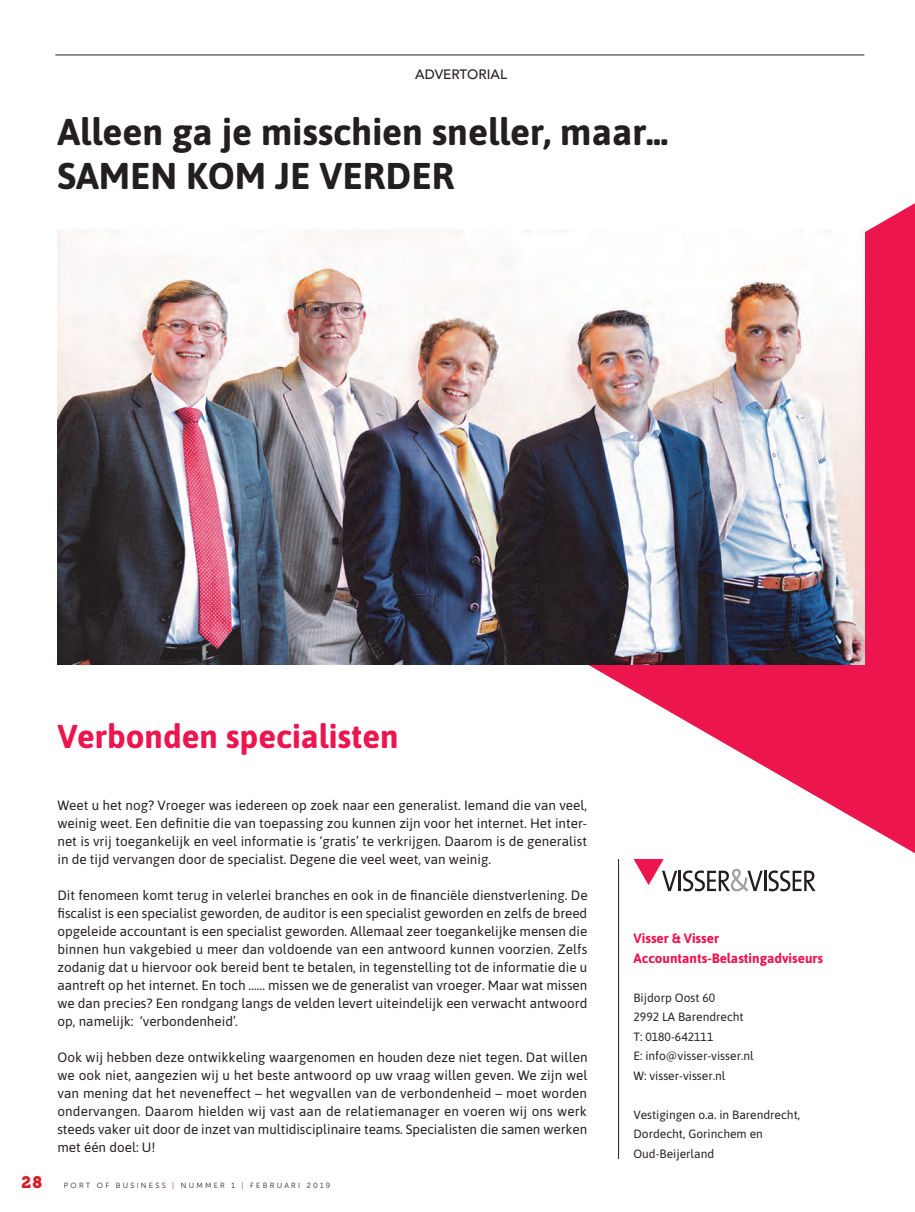
<style>
.page{position:relative;width:915px;height:1212px;background:#fff}
.page>*{position:absolute;margin:0;border:0;box-sizing:border-box;transform-origin:0 0}
.t1{font:700 37.2px "Asap";color:#231f20}
.heading-redactie-2_0{font:700 33px "Asap";color:#ed154e}
.t2{font:16.5px "Museo 900";color:#d81c23}
.intro-2_0{font:13.5px/18px "Asap";color:#231f20;text-align:justify}
.heading-redactie-2_0-2{font:700 13.5px "Asap";color:#ed154e}
.adresgegevens-body-2{font:500 13.5px "Avenir LT Std";color:#231f20}
.heading-redactie-2_0-3{font:12px/19.5px "Asap";color:#231f20}
.t3{font:7.5px "Museo Sans 300";letter-spacing:.3em;color:#231f20}
.s1{color:#d81c23}
</style>
<div class="page">
<svg style="left:588px;top:203px;width:326px;height:650px;fill:#ed154e"></svg>
<svg style="left:633px;top:859px;width:129px;height:33px"></svg>
<hr style="left:763px;top:871px;width:3px;height:20px;background:#231f20">
<svg style="left:768px;top:870px;width:47px;height:21px"></svg>
<hr style="left:55px;top:55px;width:809px;height:1px;background:#231f20">
<img style="left:57px;top:230px;width:807px;height:435px">
<hr style="left:618px;top:859px;width:1px;height:300px;background:#231f20">
<p class="adresgegevens-body-2" style="left:415px;top:66px;width:93px">ADVERTORIAL</p>
<p class="t1" style="left:57px;top:105px;width:612px">Alleen ga je misschien sneller, maar...</p>
<p class="t1" style="left:57px;top:150px;width:398px">SAMEN KOM JE VERDER</p>
<p class="heading-redactie-2_0" style="left:57px;top:712px;width:342px">Verbonden specialisten</p>
<p class="intro-2_0" style="left:57px;top:796px;width:531px">Weet u het nog? Vroeger was iedereen op zoek naar een generalist. Iemand die van veel, weinig weet. Een definitie die van toepassing zou kunnen zijn voor het internet. Het inter&shy;net is vrij toegankelijk en veel informatie is ‘gratis’ te verkrijgen. Daarom is de generalist in de tijd vervangen door de specialist. Degene die veel weet, van weinig.</p>
<p class="intro-2_0" style="left:57px;top:886px;width:531px">Dit fenomeen komt terug in velerlei branches en ook in de financiële dienstverlening. De fiscalist is een specialist geworden, de auditor is een specialist geworden en zelfs de breed opgeleide accountant is een specialist geworden. Allemaal zeer toegankelijke mensen die binnen hun vakgebied u meer dan voldoende van een antwoord kunnen voorzien. Zelfs zodanig dat u hiervoor ook bereid bent te betalen, in tegenstelling tot de informatie die u aantreft op het internet. En toch …… missen we de generalist van vroeger. Maar wat missen we dan precies? Een rondgang langs de velden levert uiteindelijk een verwacht antwoord op, namelijk: ‘verbondenheid’.</p>
<p class="intro-2_0" style="left:57px;top:1048px;width:531px">Ook wij hebben deze ontwikkeling waargenomen en houden deze niet tegen. Dat willen we ook niet, aangezien wij u het beste antwoord op uw vraag willen geven. We zijn wel van mening dat het neveneffect – het wegvallen van de verbondenheid – moet worden ondervangen. Daarom hielden wij vast aan de relatiemanager en voeren wij ons werk steeds vaker uit door de inzet van multidisciplinaire teams. Specialisten die samen werken met één doel: U!</p>
<p class="t2" style="left:21px;top:1173px;width:22px">28</p>
<p class="t3" style="left:64px;top:1181px;width:268px">PORT OF BUSINESS <span class="s1">|</span> NUMMER 1 <span class="s1">|</span> FEBRUARI 2019</p>
<p class="heading-redactie-2_0-2" style="left:633px;top:929px;width:87px">Visser &amp; Visser</p>
<p class="heading-redactie-2_0-2" style="left:633px;top:948px;width:191px">Accountants-Belastingadviseurs</p>
<p class="heading-redactie-2_0-3" style="left:633px;top:987px;width:83px">Bijdorp Oost 60</p>
<p class="heading-redactie-2_0-3" style="left:633px;top:1007px;width:112px">2992 LA Barendrecht</p>
<p class="heading-redactie-2_0-3" style="left:633px;top:1026px;width:81px">T: 0180-642111</p>
<p class="heading-redactie-2_0-3" style="left:633px;top:1046px;width:122px">E: info@visser-visser.nl</p>
<p class="heading-redactie-2_0-3" style="left:633px;top:1065px;width:93px">W: visser-visser.nl</p>
<p class="heading-redactie-2_0-3" style="left:633px;top:1104px;width:168px">Vestigingen o.a. in Barendrecht,<br>Dordecht, Gorinchem en</p>
<p class="heading-redactie-2_0-3" style="left:633px;top:1143px;width:82px">Oud-Beijerland</p>
</div>
